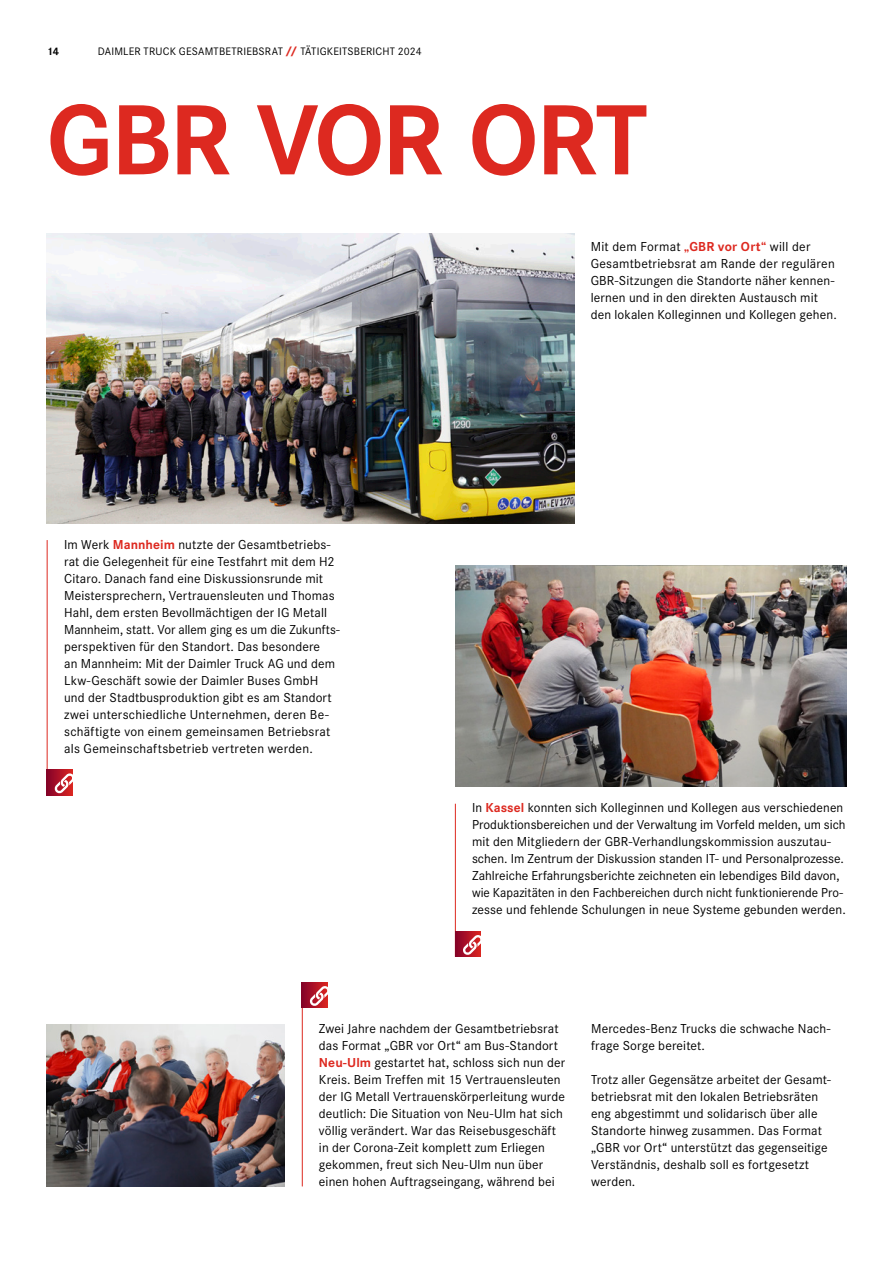
<style>
.page{position:relative;width:893px;height:1263px;background:#fff}
.page>*{position:absolute;margin:0;border:0;box-sizing:border-box;transform-origin:0 0}
.t1{font:700 103.5px "Daimler CS";letter-spacing:-.025em;color:#dd2920}
.t2{font:13.5px/17px "Daimler CS";letter-spacing:.01em;color:#000}
.t3{font:11.25px "Daimler CS";letter-spacing:.015em;color:#000}
.t4{font:700 11.25px "Daimler CS";color:#000}
.s1{font-weight:800;color:#dd2920}
.s2{font-weight:700;color:#dd2920}
</style>
<div class="page">
<img style="left:47px;top:234px;width:527px;height:289px">
<img style="left:455px;top:566px;width:391px;height:221px">
<hr style="left:302px;top:991px;width:1px;height:195px;background:#dd2920">
<hr style="left:47px;top:540px;width:1px;height:230px;background:#dd2920">
<hr style="left:455px;top:804px;width:1px;height:153px;background:#dd2920">
<img style="left:47px;top:1025px;width:238px;height:161px">
<svg style="left:47px;top:770px;width:25px;height:25px"></svg>
<svg style="left:54px;top:773px;width:19px;height:21px"></svg>
<svg style="left:455px;top:931px;width:25px;height:26px"></svg>
<svg style="left:462px;top:934px;width:19px;height:21px"></svg>
<svg style="left:302px;top:982px;width:25px;height:26px"></svg>
<svg style="left:309px;top:985px;width:19px;height:21px"></svg>
<p class="t4" style="left:47px;top:43px;width:14px">14</p>
<p class="t3" style="left:98px;top:43px;width:325px">DAIMLER TRUCK GESAMTBETRIEBSRAT <span class="s1">//</span> TÄTIGKEITSBERICHT 2024</p>
<h1 class="t1" style="left:47px;top:58px;width:602px">GBR VOR ORT</h1>
<p class="t2" style="left:64px;top:535px;width:277px">Im Werk <span class="s2">Mannheim</span> nutzte der Gesamtbetriebs&shy;rat die Gelegenheit für eine Testfahrt mit dem H2<br>Citaro. Danach fand eine Diskussionsrunde mit Meistersprechern, Vertrauensleuten und Thomas Hahl, dem ersten Bevollmächtigen der IG Metall Mannheim, statt. Vor allem ging es um die Zukunfts&shy;perspektiven für den Standort. Das besondere<br>an Mannheim: Mit der Daimler Truck AG und dem Lkw-Geschäft sowie der Daimler Buses GmbH und der Stadtbusproduktion gibt es am Standort zwei unterschiedliche Unternehmen, deren Be&shy;schäftigte von einem gemeinsamen Betriebsrat als Gemeinschaftsbetrieb vertreten werden.</p>
<p class="t2" style="left:591px;top:237px;width:248px">Mit dem Format <span class="s2">„GBR vor Ort“</span> will der Gesamtbetriebsrat am Rande der regulären GBR-Sitzungen die Standorte näher kennen&shy;lernen und in den direkten Austausch mit den lokalen Kolleginnen und Kollegen gehen.</p>
<p class="t2" style="left:472px;top:798px;width:375px">In <span class="s2">Kassel</span> konnten sich Kolleginnen und Kollegen aus verschiedenen Produktionsbereichen und der Verwaltung im Vorfeld melden, um sich mit den Mitgliedern der GBR-Verhandlungskommission auszutau&shy;schen. Im Zentrum der Diskussion standen IT- und Personalprozesse.<br>Zahlreiche Erfahrungsberichte zeichneten ein lebendiges Bild davon, wie Kapazitäten in den Fachbereichen durch nicht funktionierende Pro&shy;zesse und fehlende Schulungen in neue Systeme gebunden werden.</p>
<p class="t2" style="left:319px;top:1019px;width:248px">Zwei Jahre nachdem der Gesamtbetriebsrat das Format „GBR vor Ort“ am Bus-Standort <span class="s2">Neu-Ulm</span> gestartet hat, schloss sich nun der Kreis. Beim Treffen mit 15 Vertrauensleuten der IG Metall Vertrauenskörperleitung wurde deutlich: Die Situation von Neu-Ulm hat sich völlig verändert. War das Reisebusgeschäft in der Corona-Zeit komplett zum Erliegen gekommen, freut sich Neu-Ulm nun über einen hohen Auftragseingang, während bei</p>
<p class="t2" style="left:591px;top:1019px;width:241px">Mercedes-Benz Trucks die schwache Nach&shy;frage Sorge bereitet.</p>
<p class="t2" style="left:591px;top:1070px;width:241px">Trotz aller Gegensätze arbeitet der Gesamt&shy;betriebsrat mit den lokalen Betriebsräten eng abgestimmt und solidarisch über alle Standorte hinweg zusammen. Das Format „GBR vor Ort“ unterstützt das gegenseitige Verständnis, deshalb soll es fortgesetzt werden.</p>
</div>
